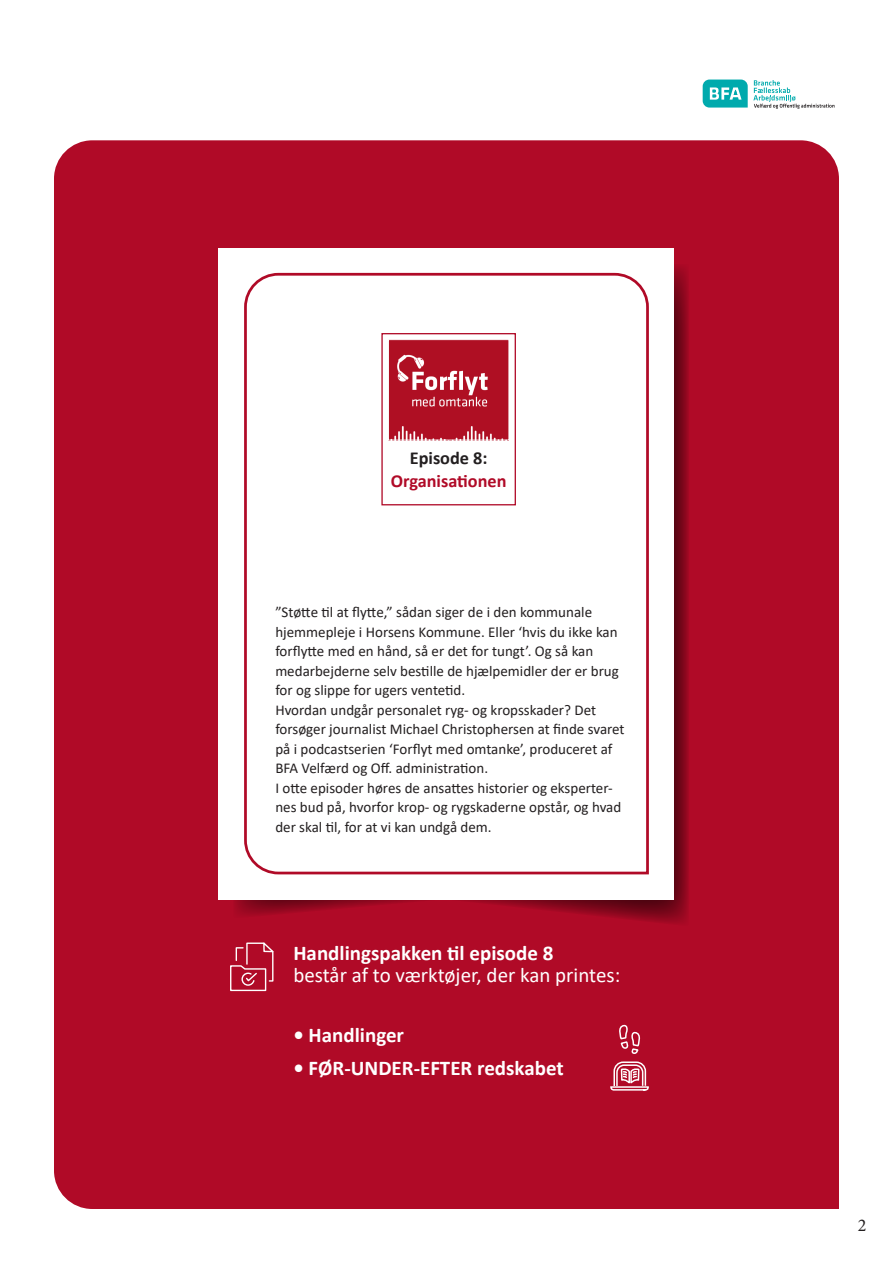
<style>
.page{position:relative;width:893px;height:1263px;background:#fff}
.page>*{position:absolute;margin:0;border:0;box-sizing:border-box;transform-origin:0 0}
.t1{font:21px/22.5px "Calibri";color:#fff}
.t2{font:700 21px "Calibri";color:#fff}
.t3{font:700 18.3px/22.5px "Calibri";color:#b00a27;text-align:center}
.t4{font:18px "Minion Pro";color:#231f20}
.t5{font:15px/19.5px "Calibri";color:#231f20}
.s1{color:#231f20}
.s2{font-weight:700}
</style>
<div class="page">
<div style="left:54px;top:140px;width:785px;height:1069px;background:#b00a27"></div>
<svg style="left:233px;top:264px;width:456px;height:663px;background:#8d0c22"></svg>
<div style="left:219px;top:248px;width:455px;height:651px;background:#fff"></div>
<svg style="left:244px;top:272px;width:405px;height:603px"></svg>
<svg style="left:229px;top:940px;width:47px;height:52px;background:#bc3049"></svg>
<svg style="left:703px;top:80px;width:131px;height:29px"></svg>
<div style="left:381px;top:333px;width:135px;height:172px;background:#fff;border:1px solid #b00a27"></div>
<img style="left:390px;top:341px;width:117px;height:97px">
<div style="left:388px;top:339px;width:121px;height:101px;border:1px solid #fff"></div>
<svg style="left:617px;top:1024px;width:25px;height:30px"></svg>
<svg style="left:609px;top:1061px;width:41px;height:30px"></svg>
<p class="t3" style="left:391px;top:447px;width:117px"><span class="s1">Episode 8:<br></span>Organisationen</p>
<p class="t5" style="left:275px;top:602px;width:345px">”Støtte til at flytte,” sådan siger de i den kommunale hjemmepleje i Horsens Kommune. Eller ‘hvis du ikke kan forflytte med en hånd, så er det for tungt’. Og så kan medarbejderne selv bestille de hjælpemidler der er brug for og slippe for ugers ventetid.</p>
<p class="t5" style="left:275px;top:700px;width:351px">Hvordan undgår personalet ryg- og kropsskader? Det forsøger journalist Michael Christophersen at finde svaret på i podcastserien ‘Forflyt med omtanke’, produceret af BFA Velfærd og Off. administration.</p>
<p class="t5" style="left:275px;top:778px;width:347px">I otte episoder høres de ansattes historier og eksperter&shy;nes bud på, hvorfor krop- og rygskaderne opstår, og hvad der skal til, for at vi kan undgå dem.</p>
<p class="t1" style="left:293px;top:941px;width:328px"><span class="s2">Handlingspakken til episode 8<br></span>består af to værktøjer, der kan printes:</p>
<p class="t2" style="left:293px;top:1020px;width:112px">• Handlinger</p>
<p class="t2" style="left:293px;top:1053px;width:272px">• FØR-UNDER-EFTER redskabet</p>
<p class="t4" style="left:858px;top:1213px;width:10px">2</p>
</div>
